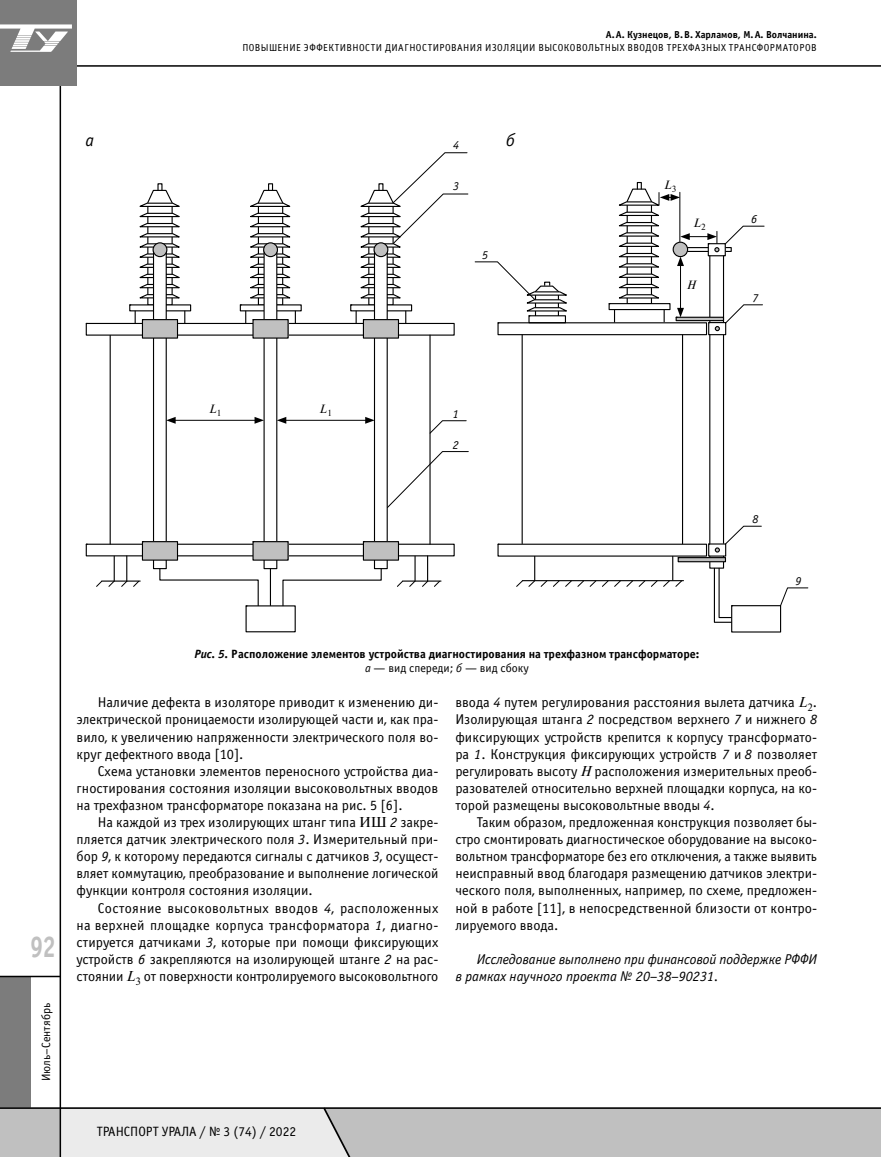
<style>
.page{position:relative;width:881px;height:1157px;background:#fff}
.page>*{position:absolute;margin:0;border:0;box-sizing:border-box;transform-origin:0 0}
.t1{font:30px "Officina Sans C Bold 2";color:#c0c0c0;scale:.8 1}
.t2{font:italic 17.7px "Officina Sans C";color:#000}
.t3{font:14.25px/17.1px "Officina Sans C Book 2";color:#000;text-align:justify}
.t4{font:italic 14.25px/17.1px "Officina Sans C";letter-spacing:-.005em;color:#000}
.t5{font:13.5px "Officina Sans C Book 2";color:#000}
.t6{font:12px "Officina Sans C Bold 2";color:#000}
.t7{font:12px "Officina Sans C Book 2";color:#000}
.t8{font:italic 12px "Officina Sans C";color:#000}
.t9{font:italic 12px "Newton";color:#000}
.t10{font:10.2px "Officina Sans C Book 2";letter-spacing:.045em;color:#000}
.t11{font:10.2px "Officina Sans C Bold 2";color:#000}
.s1{font-family:"Officina Sans C";font-weight:700;font-style:italic}
.s2{font-family:"Officina Sans C";font-style:italic}
.s3{font-family:"Newton"}
.s4{font-family:"Newton";font-style:italic}
</style>
<div class="page">
<div style="left:0;top:1107px;width:880px;height:50px;background:#c0c0c0"></div>
<div style="left:0;top:976px;width:31px;height:131px;background:#7c7c7c"></div>
<hr style="left:0;top:975px;width:60px;height:2px;background:#000">
<svg style="left:61px;top:1105px;width:308px;height:52px;background:#e2e2e2"></svg>
<hr style="left:0;top:1107px;width:880px;height:1px;background:#000">
<hr style="left:60px;top:79px;width:1px;height:1078px;background:#000">
<hr style="left:66px;top:65px;width:814px;height:2px;background:#000">
<div style="left:0;top:0;width:77px;height:85px;background:#7c7c7c"></div>
<svg style="left:0;top:24px;width:72px;height:28px"></svg>
<div style="left:86px;top:323px;width:368px;height:13px;border:1px solid #000"></div>
<div style="left:86px;top:543px;width:368px;height:13px;border:1px solid #000"></div>
<hr style="left:110px;top:335px;width:1px;height:209px;background:#000">
<hr style="left:102px;top:580px;width:38px;height:1px;background:#000">
<hr style="left:402px;top:580px;width:39px;height:1px;background:#000">
<svg style="left:95px;top:556px;width:20px;height:31px"></svg>
<svg style="left:121px;top:556px;width:19px;height:31px"></svg>
<svg style="left:396px;top:556px;width:44px;height:31px"></svg>
<div style="left:129px;top:304px;width:62px;height:7px;border:1px solid #000"></div>
<div style="left:157px;top:183px;width:5px;height:8px;border:1px solid #000"></div>
<div style="left:268px;top:183px;width:5px;height:8px;border:1px solid #000"></div>
<div style="left:636px;top:182px;width:5px;height:8px;border:1px solid #000"></div>
<div style="left:153px;top:250px;width:14px;height:319px;border:1px solid #000"></div>
<div style="left:374px;top:250px;width:13px;height:319px;border:1px solid #000"></div>
<div style="left:142px;top:320px;width:35px;height:18px;background:#c0c0c0"></div>
<div style="left:142px;top:319px;width:36px;height:20px;border:1px solid #000"></div>
<svg style="left:130px;top:189px;width:55px;height:134px"></svg>
<div style="left:253px;top:320px;width:35px;height:18px;background:#c0c0c0"></div>
<svg style="left:240px;top:189px;width:56px;height:134px"></svg>
<div style="left:363px;top:320px;width:35px;height:18px;background:#c0c0c0"></div>
<div style="left:363px;top:319px;width:36px;height:20px;border:1px solid #000"></div>
<div style="left:142px;top:541px;width:35px;height:19px;background:#c0c0c0"></div>
<div style="left:142px;top:541px;width:36px;height:19px;border:1px solid #000"></div>
<div style="left:253px;top:541px;width:35px;height:19px;background:#c0c0c0"></div>
<div style="left:252px;top:541px;width:36px;height:19px;border:1px solid #000"></div>
<div style="left:363px;top:541px;width:35px;height:19px;background:#c0c0c0"></div>
<div style="left:363px;top:541px;width:36px;height:19px;border:1px solid #000"></div>
<div style="left:245px;top:605px;width:50px;height:27px;border:1px solid #000"></div>
<svg style="left:159px;top:568px;width:100px;height:38px"></svg>
<svg style="left:282px;top:567px;width:100px;height:40px"></svg>
<hr style="left:270px;top:569px;width:1px;height:36px;background:#000">
<svg style="left:350px;top:152px;width:118px;height:171px"></svg>
<hr style="left:173px;top:420px;width:84px;height:1px;background:#000">
<svg style="left:166px;top:417px;width:9px;height:7px"></svg>
<svg style="left:254px;top:417px;width:10px;height:7px"></svg>
<hr style="left:284px;top:420px;width:83px;height:1px;background:#000">
<svg style="left:277px;top:417px;width:9px;height:7px"></svg>
<svg style="left:365px;top:417px;width:9px;height:7px"></svg>
<hr style="left:429px;top:335px;width:1px;height:209px;background:#000">
<svg style="left:386px;top:451px;width:83px;height:57px"></svg>
<svg style="left:429px;top:420px;width:38px;height:14px"></svg>
<div style="left:497px;top:322px;width:209px;height:13px;border:1px solid #000"></div>
<svg style="left:474px;top:261px;width:97px;height:62px"></svg>
<div style="left:497px;top:543px;width:209px;height:13px;border:1px solid #000"></div>
<hr style="left:521px;top:335px;width:1px;height:208px;background:#000">
<hr style="left:681px;top:335px;width:1px;height:209px;background:#000">
<hr style="left:522px;top:580px;width:161px;height:1px;background:#000">
<div style="left:707px;top:322px;width:19px;height:13px;border:1px solid #000"></div>
<div style="left:707px;top:543px;width:19px;height:13px;border:1px solid #000"></div>
<hr style="left:722px;top:335px;width:1px;height:208px;background:#000">
<hr style="left:709px;top:335px;width:1px;height:208px;background:#000">
<svg style="left:609px;top:188px;width:155px;height:143px"></svg>
<svg style="left:708px;top:525px;width:53px;height:27px"></svg>
<div style="left:678px;top:557px;width:47px;height:5px;background:#c0c0c0"></div>
<div style="left:677px;top:557px;width:48px;height:5px;border:1px solid #000"></div>
<svg style="left:515px;top:556px;width:167px;height:31px"></svg>
<div style="left:730px;top:605px;width:50px;height:27px;border:1px solid #000"></div>
<svg style="left:779px;top:587px;width:29px;height:19px"></svg>
<svg style="left:713px;top:567px;width:19px;height:56px"></svg>
<p class="t11" style="left:605px;top:30px;width:212px">А. А. Кузнецов, В. В. Харламов, М. А. Волчанина.</p>
<p class="t10" style="left:242px;top:44px;width:575px">ПОВЫШЕНИЕ ЭФФЕКТИВНОСТИ ДИАГНОСТИРОВАНИЯ ИЗОЛЯЦИИ ВЫСОКОВОЛЬТНЫХ ВВОДОВ ТРЕХФАЗНЫХ ТРАНСФОРМАТОРОВ</p>
<p class="t2" style="left:85px;top:134px;width:10px">а</p>
<p class="t2" style="left:506px;top:134px;width:10px">б</p>
<p class="t8" style="left:453px;top:140px;width:7px">4</p>
<p class="t8" style="left:453px;top:182px;width:7px">3</p>
<p class="t8" style="left:482px;top:250px;width:7px">5</p>
<p class="t9" style="left:663px;top:180px;width:14px">L<sub>3</sub></p>
<p class="t9" style="left:693px;top:218px;width:14px">L<sub>2</sub></p>
<p class="t9" style="left:686px;top:281px;width:11px">H</p>
<p class="t8" style="left:750px;top:214px;width:7px">6</p>
<p class="t8" style="left:752px;top:293px;width:7px">7</p>
<p class="t9" style="left:209px;top:404px;width:14px">L<sub>1</sub></p>
<p class="t9" style="left:319px;top:404px;width:14px">L<sub>1</sub></p>
<p class="t8" style="left:452px;top:409px;width:7px">1</p>
<p class="t8" style="left:452px;top:440px;width:7px">2</p>
<p class="t8" style="left:752px;top:514px;width:7px">8</p>
<p class="t8" style="left:795px;top:576px;width:7px">9</p>
<h1 class="t1" style="left:30px;top:935px;width:34px">92</h1>
<p class="t7" style="left:42px;top:1081px;width:80px;rotate:-90deg">Июль–Сентябрь</p>
<p class="t6" style="left:194px;top:649px;width:506px"><span class="s1">Рис. 5.</span> Расположение элементов устройства диагностирования на трехфазном трансформаторе:</p>
<p class="t7" style="left:365px;top:664px;width:165px"><span class="s2">а</span> — вид спереди; <span class="s2">б</span> — вид сбоку</p>
<p class="t3" style="left:77px;top:695px;width:363px;text-indent:21px">Наличие дефекта в изоляторе приводит к изменению ди&shy;электрической проницаемости изолирующей части и, как пра&shy;вило, к увеличению напряженности электрического поля во&shy;круг дефектного ввода [10].</p>
<p class="t3" style="left:77px;top:763px;width:363px;text-indent:21px">Схема установки элементов переносного устройства диа&shy;гностирования состояния изоляции высоковольтных вводов на трехфазном трансформаторе показана на рис. 5 [6].</p>
<p class="t3" style="left:77px;top:815px;width:363px;text-indent:21px">На каждой из трех изолирующих штанг типа <span class="s3">ИШ</span> <span class="s2">2</span> закре&shy;пляется датчик электрического поля <span class="s2">3</span>. Измерительный при&shy;бор <span class="s2">9</span>, к которому передаются сигналы с датчиков <span class="s2">3</span>, осущест&shy;вляет коммутацию, преобразование и выполнение логической функции контроля состояния изоляции.</p>
<p class="t3" style="left:77px;top:900px;width:363px;text-indent:21px">Состояние высоковольтных вводов <span class="s2">4</span>, расположенных на верхней площадке корпуса трансформатора <span class="s2">1</span>, диагно&shy;стируется датчиками <span class="s2">3</span>, которые при помощи фиксирующих устройств <span class="s2">6</span> закрепляются на изолирующей штанге <span class="s2">2</span> на рас&shy;стоянии <span class="s4">L</span><sub>3</sub> от поверхности контролируемого высоковольтного</p>
<p class="t3" style="left:455px;top:695px;width:363px">ввода <span class="s2">4</span> путем регулирования расстояния вылета датчика <span class="s4">L</span><sub>2</sub>.<br>Изолирующая штанга <span class="s2">2</span> посредством верхнего <span class="s2">7</span> и нижнего <span class="s2">8 </span>фиксирующих устройств крепится к корпусу трансформато&shy;ра <span class="s2">1</span>. Конструкция фиксирующих устройств <span class="s2">7</span> и <span class="s2">8</span> позволяет регулировать высоту <span class="s4">Н</span> расположения измерительных преоб&shy;разователей относительно верхней площадки корпуса, на ко&shy;торой размещены высоковольтные вводы <span class="s2">4</span>.</p>
<p class="t3" style="left:455px;top:815px;width:363px;text-indent:21px">Таким образом, предложенная конструкция позволяет бы&shy;стро смонтировать диагностическое оборудование на высоко&shy;вольтном трансформаторе без его отключения, а также выявить неисправный ввод благодаря размещению датчиков электри&shy;ческого поля, выполненных, например, по схеме, предложен&shy;ной в работе [11], в непосредственной близости от контро&shy;лируемого ввода.</p>
<p class="t4" style="left:455px;top:951px;width:363px;text-indent:21px">Исследование выполнено при финансовой поддержке РФФИ в рамках научного проекта № 20–38–90231.</p>
<p class="t5" style="left:97px;top:1126px;width:201px">ТРАНСПОРТ УРАЛА / № 3 (74) / 2022</p>
</div>
